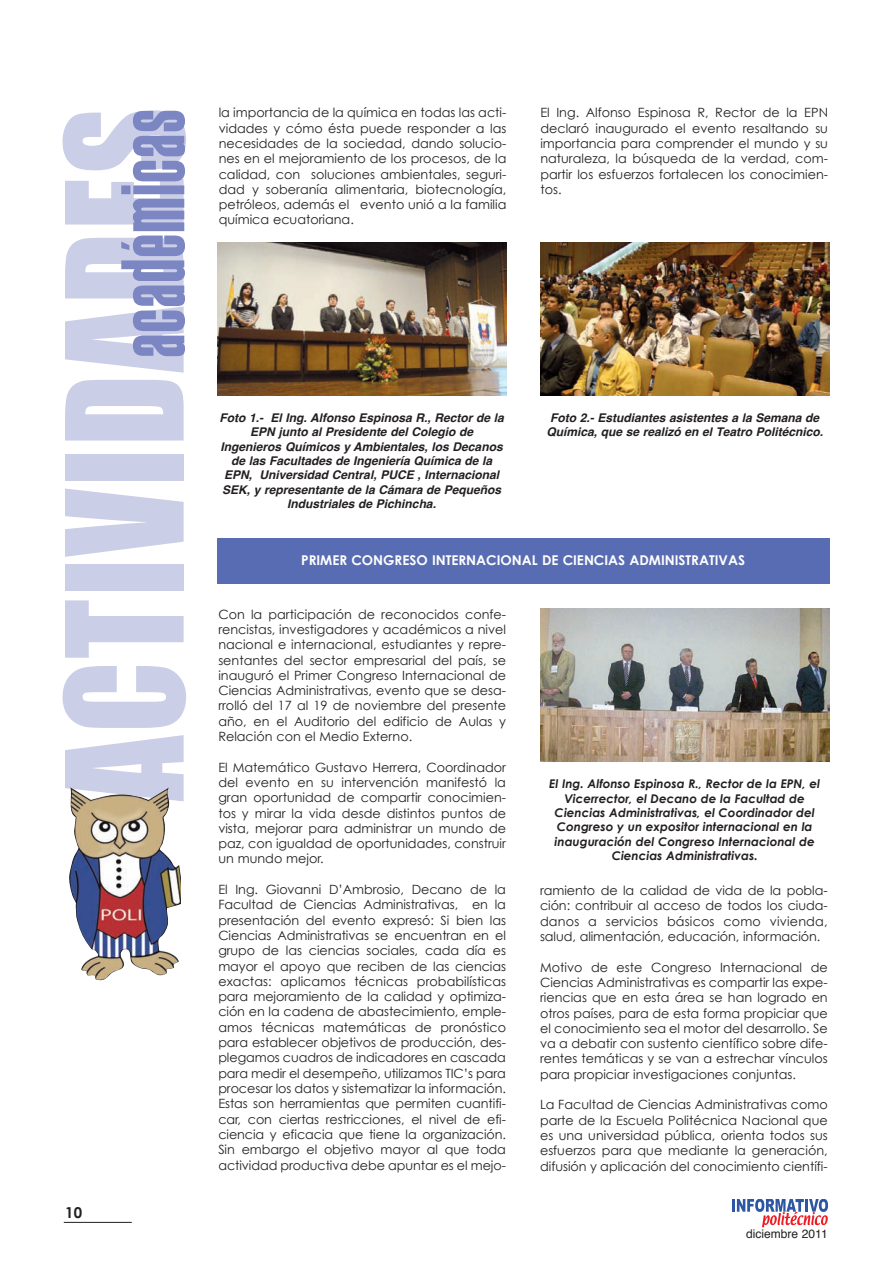
<style>
.page{position:relative;width:893px;height:1263px;background:#fff}
.page>*{position:absolute;margin:0;border:0;box-sizing:border-box;transform-origin:0 0}
.t1{font:150px "Impact";letter-spacing:.025em;color:#cbcee7;scale:.85 1}
.t2{font:90px "Haettenschweiler";letter-spacing:.04em;color:#7c86c2;scale:.7 1}
.t3{font:700 15px "Century Gothic";color:#231f20}
.t4{font:700 13.5px "Century Gothic";color:#fff}
.t5{font:12.75px/15.3px "Century Gothic";color:#231f20;text-align:justify}
.t6{font:italic 700 12px/14.4px "Helvetica";color:#231f20;text-align:center}
.t7{font:italic 700 12px/14.4px "Century Gothic";color:#231f20;text-align:center}
.t8{font:12px "Helvetica";color:#231f20}
</style>
<div class="page">
<div style="left:217px;top:538px;width:612px;height:46px;background:#586cb3"></div>
<img style="left:217px;top:242px;width:289px;height:153px">
<img style="left:540px;top:242px;width:289px;height:153px">
<img style="left:70px;top:787px;width:111px;height:193px">
<svg style="left:732px;top:1199px;width:96px;height:28px"></svg>
<hr style="left:64px;top:1222px;width:68px;height:1px;background:#231f20">
<img style="left:540px;top:609px;width:289px;height:153px">
<h1 class="t1" style="left:32px;top:801px;width:817px;rotate:-90deg">ACTIVIDADES</h1>
<h2 class="t2" style="left:105px;top:357px;width:355px;rotate:-90deg">académicas</h2>
<p class="t3" style="left:65px;top:1203px;width:18px">10</p>
<p class="t5" style="left:219px;top:105px;width:289px">la importancia de la química en todas las acti&shy;vidades y cómo ésta puede responder a las necesidades de la sociedad, dando solucio&shy;nes en el mejoramiento de los procesos, de la calidad, con soluciones ambientales, seguri&shy;dad y soberanía alimentaria, biotecnología, petróleos, además el evento unió a la familia química ecuatoriana.</p>
<p class="t5" style="left:540px;top:105px;width:289px">El Ing. Alfonso Espinosa R, Rector de la EPN declaró inaugurado el evento resaltando su importancia para comprender el mundo y su naturaleza, la búsqueda de la verdad, com&shy;partir los esfuerzos fortalecen los conocimien&shy;tos.</p>
<p class="t6" style="left:219px;top:411px;width:286px">Foto 1.- El Ing. Alfonso Espinosa R., Rector de la EPN junto al Presidente del Colegio de Ingenieros Químicos y Ambientales, los Decanos de las Facultades de Ingeniería Química de la EPN, Universidad Central, PUCE , Internacional SEK, y representante de la Cámara de Pequeños Industriales de Pichincha.</p>
<p class="t6" style="left:546px;top:411px;width:278px">Foto 2.- Estudiantes asistentes a la Semana de<br>Química, que se realizó en el Teatro Politécnico.</p>
<p class="t4" style="left:301px;top:551px;width:445px">PRIMER CONgRESO INTERNACIONAL DE CIENCIAS ADMINISTRATIVAS</p>
<p class="t5" style="left:218px;top:606px;width:289px">Con la participación de reconocidos confe&shy;rencistas, investigadores y académicos a nivel nacional e internacional, estudiantes y repre&shy;sentantes del sector empresarial del país, se inauguró el Primer Congreso Internacional de Ciencias Administrativas, evento que se desa&shy;rrolló del 17 al 19 de noviembre del presente año, en el Auditorio del edificio de Aulas y Relación con el Medio Externo.</p>
<p class="t5" style="left:218px;top:759px;width:289px">El Matemático Gustavo Herrera, Coordinador del evento en su intervención manifestó la gran oportunidad de compartir conocimien&shy;tos y mirar la vida desde distintos puntos de vista, mejorar para administrar un mundo de paz, con igualdad de oportunidades, construir un mundo mejor.</p>
<p class="t5" style="left:218px;top:881px;width:289px">El Ing. Giovanni D’Ambrosio, Decano de la Facultad de Ciencias Administrativas, en la presentación del evento expresó: Si bien las Ciencias Administrativas se encuentran en el grupo de las ciencias sociales, cada día es mayor el apoyo que reciben de las ciencias exactas: aplicamos técnicas probabilísticas para mejoramiento de la calidad y optimiza&shy;ción en la cadena de abastecimiento, emple&shy;amos técnicas matemáticas de pronóstico para establecer objetivos de producción, des&shy;plegamos cuadros de indicadores en cascada para medir el desempeño, utilizamos TIC’s para procesar los datos y sistematizar la información.<br>Estas son herramientas que permiten cuantifi&shy;car, con ciertas restricciones, el nivel de efi&shy;ciencia y eficacia que tiene la organización.<br>Sin embargo el objetivo mayor al que toda actividad productiva debe apuntar es el mejo-</p>
<p class="t5" style="left:540px;top:882px;width:289px">ramiento de la calidad de vida de la pobla&shy;ción: contribuir al acceso de todos los ciuda&shy;danos a servicios básicos como vivienda, salud, alimentación, educación, información.</p>
<p class="t7" style="left:549px;top:776px;width:272px">El Ing. Alfonso Espinosa R., Rector de la EPN, el Vicerrector, el Decano de la Facultad de Ciencias Administrativas, el Coordinador del Congreso y un expositor internacional en la inauguración del Congreso Internacional de Ciencias Administrativas.</p>
<p class="t5" style="left:540px;top:959px;width:289px">Motivo de este Congreso Internacional de Ciencias Administrativas es compartir las expe&shy;riencias que en esta área se han logrado en otros países, para de esta forma propiciar que el conocimiento sea el motor del desarrollo. Se va a debatir con sustento científico sobre dife&shy;rentes temáticas y se van a estrechar vínculos para propiciar investigaciones conjuntas.</p>
<p class="t5" style="left:540px;top:1097px;width:289px">La Facultad de Ciencias Administrativas como parte de la Escuela Politécnica Nacional que es una universidad pública, orienta todos sus esfuerzos para que mediante la generación, difusión y aplicación del conocimiento científi-</p>
<p class="t8" style="left:746px;top:1228px;width:83px">diciembre 2011</p>
</div>
